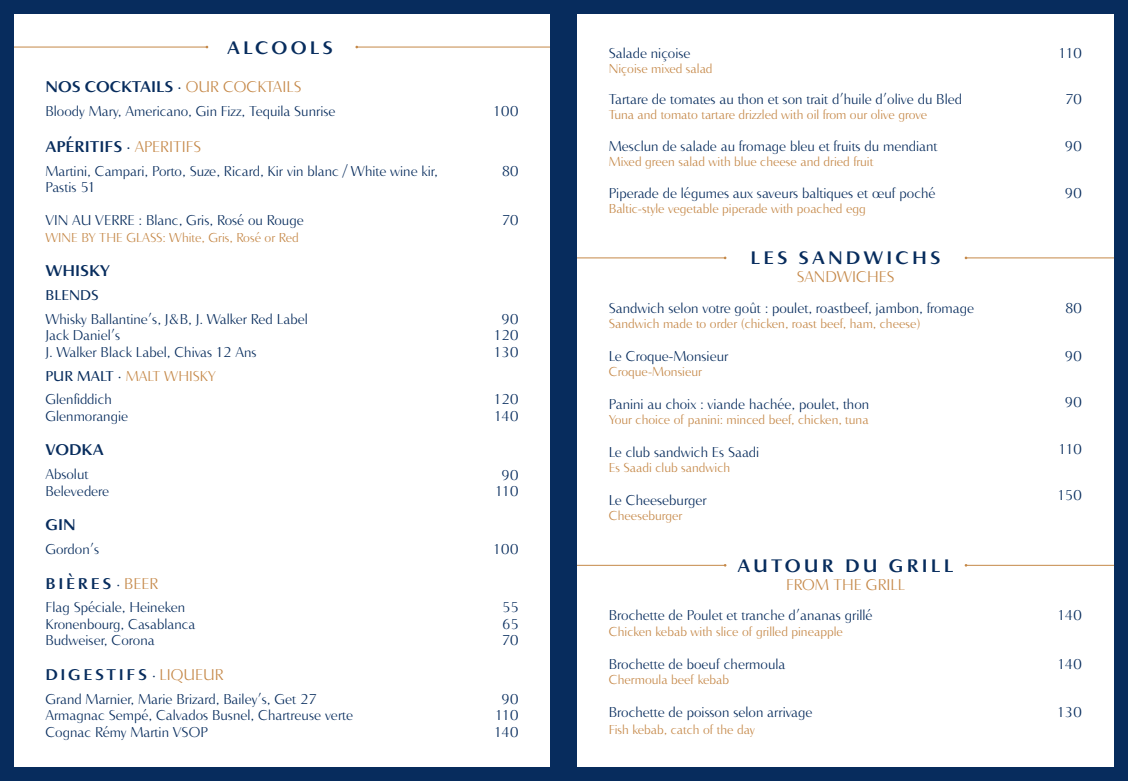
<style>
.page{position:relative;width:1128px;height:781px;background:#fff}
.page>*{position:absolute;margin:0;border:0;box-sizing:border-box;transform-origin:0 0}
.t1{font:700 17.5px "Accent Graphic";letter-spacing:.18em;color:#072c5d}
.t2{font:700 15px "Accent Graphic";color:#072c5d}
.t3{font:300 15px "Accent Graphic";color:#c58848}
.t4{font:700 15px "Accent Graphic";letter-spacing:.18em;color:#072c5d}
.t5{font:300 13.75px/16.5px "Accent Graphic";color:#072c5d}
.t6{font:300 13.75px "Accent Graphic";color:#c58848}
.t7{font:500 13.75px "Accent Graphic";color:#072c5d}
.t8{font:300 12.5px "Accent Graphic";color:#c58848}
.s1{font-weight:300}
.s2{font-weight:300;color:#c58848}
.s3{font-weight:500;color:#072c5d}
.s4{color:#072c5d}
.s5{font-weight:300;font-size:13.75px}
</style>
<div class="page">
<hr style="left:966px;top:257px;width:161px;height:1px;background:#c58848">
<hr style="left:564px;top:257px;width:161px;height:1px;background:#c58848">
<hr style="left:966px;top:565px;width:161px;height:1px;background:#c58848">
<hr style="left:564px;top:565px;width:161px;height:1px;background:#c58848">
<div style="left:564px;top:1px;width:563px;height:13px;background:#072c5d"></div>
<div style="left:564px;top:1px;width:13px;height:779px;background:#072c5d"></div>
<div style="left:1114px;top:1px;width:13px;height:779px;background:#072c5d"></div>
<div style="left:564px;top:767px;width:563px;height:13px;background:#072c5d"></div>
<hr style="left:357px;top:47px;width:206px;height:1px;background:#c58848">
<hr style="left:0;top:47px;width:207px;height:1px;background:#c58848">
<div style="left:0;top:1px;width:564px;height:13px;background:#072c5d"></div>
<div style="left:0;top:1px;width:13px;height:779px;background:#072c5d"></div>
<div style="left:551px;top:1px;width:13px;height:779px;background:#072c5d"></div>
<div style="left:0;top:767px;width:564px;height:13px;background:#072c5d"></div>
<p class="t1" style="left:227px;top:34px;width:107px">ALCOOLS</p>
<p class="t2" style="left:45px;top:75px;width:257px">NOS COCKTAILS <span class="s1">·</span> <span class="s2">OUR COCKTAILS</span></p>
<p class="t5" style="left:45px;top:102px;width:292px">Bloody Mary, Americano, Gin Fizz, Tequila Sunrise</p>
<p class="t2" style="left:45px;top:135px;width:157px">APÉRITIFS <span class="s1">·</span> <span class="s2">APERITIFS</span></p>
<p class="t5" style="left:45px;top:162px;width:394px">Martini, Campari, Porto, Suze, Ricard, Kir vin blanc / White wine kir,<br>Pastis 51</p>
<p class="t5" style="left:45px;top:211px;width:260px">VIN AU VERRE : Blanc, Gris, Rosé ou Rouge</p>
<p class="t8" style="left:45px;top:228px;width:255px">WINE BY THE GLASS: White, Gris, Rosé or Red</p>
<p class="t2" style="left:45px;top:259px;width:66px">WHISKY</p>
<p class="t7" style="left:45px;top:284px;width:55px">BLENDS</p>
<p class="t5" style="left:45px;top:310px;width:264px">Whisky Ballantine’s, J&amp;B, J. Walker Red Label</p>
<p class="t5" style="left:45px;top:326px;width:76px">Jack Daniel’s</p>
<p class="t5" style="left:45px;top:343px;width:213px">J. Walker Black Label, Chivas 12 Ans</p>
<p class="t6" style="left:45px;top:365px;width:172px"><span class="s3">PUR MALT</span> <span class="s4">·</span> MALT WHISKY</p>
<p class="t5" style="left:45px;top:390px;width:68px">Glenfiddich</p>
<p class="t5" style="left:45px;top:407px;width:84px">Glenmorangie</p>
<p class="t2" style="left:45px;top:438px;width:60px">VODKA</p>
<p class="t5" style="left:45px;top:465px;width:44px">Absolut</p>
<p class="t5" style="left:45px;top:482px;width:65px">Belevedere</p>
<p class="t2" style="left:45px;top:513px;width:32px">GIN</p>
<p class="t5" style="left:45px;top:540px;width:55px">Gordon’s</p>
<p class="t2" style="left:45px;top:571px;width:114px">BIÈRES <span class="s5">·</span><span class="s2">BEER</span></p>
<p class="t5" style="left:45px;top:598px;width:141px">Flag Spéciale, Heineken</p>
<p class="t5" style="left:45px;top:615px;width:152px">Kronenbourg, Casablanca</p>
<p class="t5" style="left:45px;top:631px;width:111px">Budweiser, Corona</p>
<p class="t4" style="left:45px;top:662px;width:180px">DIGESTIFS <span class="s5">·</span><span class="s2">LIQUEUR</span></p>
<p class="t5" style="left:45px;top:689px;width:273px">Grand Marnier, Marie Brizard, Bailey’s, Get 27</p>
<p class="t5" style="left:45px;top:706px;width:309px">Armagnac Sempé, Calvados Busnel, Chartreuse verte</p>
<p class="t5" style="left:45px;top:722px;width:164px">Cognac Rémy Martin VSOP</p>
<p class="t5" style="left:494px;top:102px;width:27px">100</p>
<p class="t5" style="left:502px;top:162px;width:19px">80</p>
<p class="t5" style="left:502px;top:212px;width:19px">70</p>
<p class="t5" style="left:501px;top:310px;width:19px">90</p>
<p class="t5" style="left:494px;top:326px;width:26px">120</p>
<p class="t5" style="left:494px;top:343px;width:26px">130</p>
<p class="t5" style="left:494px;top:390px;width:26px">120</p>
<p class="t5" style="left:494px;top:407px;width:26px">140</p>
<p class="t5" style="left:501px;top:466px;width:19px">90</p>
<p class="t5" style="left:495px;top:482px;width:25px">110</p>
<p class="t5" style="left:494px;top:539px;width:27px">100</p>
<p class="t5" style="left:502px;top:598px;width:18px">55</p>
<p class="t5" style="left:502px;top:615px;width:18px">65</p>
<p class="t5" style="left:502px;top:631px;width:19px">70</p>
<p class="t5" style="left:501px;top:689px;width:19px">90</p>
<p class="t5" style="left:495px;top:706px;width:25px">110</p>
<p class="t5" style="left:494px;top:722px;width:26px">140</p>
<p class="t5" style="left:609px;top:44px;width:83px">Salade niçoise</p>
<p class="t8" style="left:609px;top:59px;width:105px">Niçoise mixed salad</p>
<p class="t5" style="left:609px;top:91px;width:355px">Tartare de tomates au thon et son trait d’huile d’olive du Bled</p>
<p class="t8" style="left:609px;top:105px;width:320px">Tuna and tomato tartare drizzled with oil from our olive grove</p>
<p class="t5" style="left:609px;top:137px;width:330px">Mesclun de salade au fromage bleu et fruits du mendiant</p>
<p class="t8" style="left:609px;top:152px;width:266px">Mixed green salad with blue cheese and dried fruit</p>
<p class="t5" style="left:609px;top:184px;width:328px">Piperade de légumes aux saveurs baltiques et œuf poché</p>
<p class="t8" style="left:609px;top:198px;width:258px">Baltic-style vegetable piperade with poached egg</p>
<p class="t1" style="left:750px;top:244px;width:191px">LES SANDWICHS</p>
<p class="t3" style="left:797px;top:265px;width:99px">SANDWICHES</p>
<p class="t5" style="left:609px;top:299px;width:367px">Sandwich selon votre goût : poulet, roastbeef, jambon, fromage</p>
<p class="t8" style="left:609px;top:313px;width:313px">Sandwich made to order (chicken, roast beef, ham, cheese)</p>
<p class="t5" style="left:609px;top:347px;width:121px">Le Croque-Monsieur</p>
<p class="t8" style="left:609px;top:361px;width:95px">Croque-Monsieur</p>
<p class="t5" style="left:609px;top:395px;width:262px">Panini au choix : viande hachée, poulet, thon</p>
<p class="t8" style="left:609px;top:409px;width:261px">Your choice of panini: minced beef, chicken, tuna</p>
<p class="t5" style="left:609px;top:443px;width:152px">Le club sandwich Es Saadi</p>
<p class="t8" style="left:609px;top:457px;width:123px">Es Saadi club sandwich</p>
<p class="t5" style="left:609px;top:491px;width:99px">Le Cheeseburger</p>
<p class="t8" style="left:609px;top:505px;width:75px">Cheeseburger</p>
<p class="t1" style="left:738px;top:551px;width:217px">AUTOUR DU GRILL</p>
<p class="t3" style="left:786px;top:573px;width:121px">FROM THE GRILL</p>
<p class="t5" style="left:609px;top:606px;width:265px">Brochette de Poulet et tranche d’ananas grillé</p>
<p class="t8" style="left:609px;top:622px;width:236px">Chicken kebab with slice of grilled pineapple</p>
<p class="t5" style="left:609px;top:655px;width:178px">Brochette de boeuf chermoula</p>
<p class="t8" style="left:609px;top:670px;width:122px">Chermoula beef kebab</p>
<p class="t5" style="left:609px;top:703px;width:205px">Brochette de poisson selon arrivage</p>
<p class="t8" style="left:609px;top:719px;width:148px">Fish kebab, catch of the day</p>
<p class="t5" style="left:1059px;top:44px;width:25px">110</p>
<p class="t5" style="left:1065px;top:91px;width:19px">70</p>
<p class="t5" style="left:1065px;top:137px;width:19px">90</p>
<p class="t5" style="left:1065px;top:184px;width:19px">90</p>
<p class="t5" style="left:1065px;top:299px;width:19px">80</p>
<p class="t5" style="left:1065px;top:347px;width:19px">90</p>
<p class="t5" style="left:1065px;top:393px;width:19px">90</p>
<p class="t5" style="left:1059px;top:440px;width:25px">110</p>
<p class="t5" style="left:1058px;top:486px;width:26px">150</p>
<p class="t5" style="left:1058px;top:605px;width:26px">140</p>
<p class="t5" style="left:1058px;top:655px;width:26px">140</p>
<p class="t5" style="left:1057px;top:703px;width:26px">130</p>
</div>
